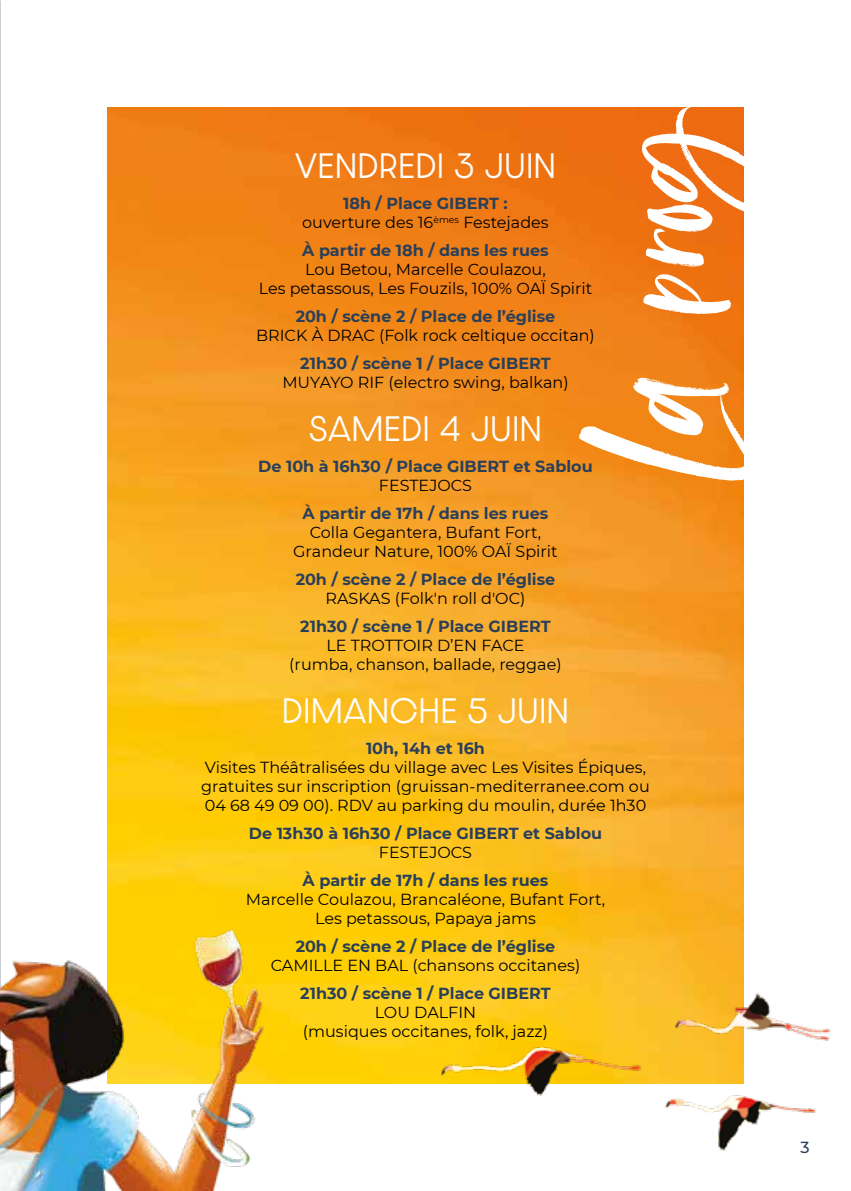
<style>
.page{position:relative;width:851px;height:1191px;background:#fff}
.page>*{position:absolute;margin:0;border:0;box-sizing:border-box;transform-origin:0 0}
.t1{font:208.8px "Opulent Brush Alt";color:#fff}
.t2{font:300 30px "Dazzle Unicase";letter-spacing:.05em;color:#fff}
.t3{font:16px/19.2px "Montserrat";color:#000;text-align:center}
.t4{font:700 16px "Montserrat";color:#293f5a}
.t5{font:500 16px "Montserrat";color:#293f5a}
.s1{font-weight:700;color:#293f5a}
</style>
<div class="page">
<img style="left:108px;top:108px;width:635px;height:975px">
<img style="left:0;top:888px;width:291px;height:303px">
<img style="left:425px;top:979px;width:406px;height:172px">
<h1 class="t1" style="left:543px;top:476px;width:397px;rotate:-90deg">La prog</h1>
<h2 class="t2" style="left:295px;top:144px;width:261px">VENDREDI 3 JUIN</h2>
<p class="t3" style="left:302px;top:193px;width:248px"><span class="s1">18h / Place GIBERT : </span>ouverture des 16<sup>èmes</sup> Festejades</p>
<p class="t4" style="left:302px;top:239px;width:248px">À partir de 18h / dans les rues</p>
<p class="t3" style="left:259px;top:259px;width:335px">Lou Betou, Marcelle Coulazou,<br>Les petassous, Les Fouzils, 100% OAÏ Spirit</p>
<p class="t4" style="left:295px;top:305px;width:261px">20h / scène 2 / Place de l’église</p>
<p class="t3" style="left:256px;top:325px;width:340px">BRICK À DRAC (Folk rock celtique occitan)</p>
<p class="t4" style="left:300px;top:352px;width:252px">21h30 / scène 1 / Place GIBERT</p>
<p class="t3" style="left:282px;top:372px;width:288px">MUYAYO RIF (electro swing, balkan)</p>
<h2 class="t2" style="left:309px;top:407px;width:234px">SAMEDI 4 JUIN</h2>
<p class="t4" style="left:258px;top:454px;width:336px">De 10h à 16h30 / Place GIBERT et Sablou</p>
<p class="t3" style="left:379px;top:475px;width:95px">FESTEJOCS</p>
<p class="t4" style="left:302px;top:501px;width:247px">À partir de 17h / dans les rues</p>
<p class="t3" style="left:293px;top:522px;width:266px">Colla Gegantera, Bufant Fort,<br>Grandeur Nature, 100% OAÏ Spirit</p>
<p class="t4" style="left:295px;top:567px;width:261px">20h / scène 2 / Place de l’église</p>
<p class="t3" style="left:325px;top:588px;width:201px">RASKAS (Folk'n roll d'OC)</p>
<p class="t4" style="left:300px;top:614px;width:252px">21h30 / scène 1 / Place GIBERT</p>
<p class="t3" style="left:289px;top:635px;width:274px">LE TROTTOIR D’EN FACE<br>(rumba, chanson, ballade, reggae)</p>
<h2 class="t2" style="left:282px;top:689px;width:287px">DIMANCHE 5 JUIN</h2>
<p class="t4" style="left:366px;top:736px;width:120px">10h, 14h et 16h</p>
<p class="t3" style="left:201px;top:757px;width:450px;text-align:left">Visites Théâtralisées du village avec Les Visites Épiques, gratuites sur inscription (gruissan-mediterranee.com ou<br>04 68 49 09 00). RDV au parking du moulin, durée 1h30</p>
<p class="t4" style="left:249px;top:822px;width:355px">De 13h30 à 16h30 / Place GIBERT et Sablou</p>
<p class="t3" style="left:379px;top:842px;width:95px">FESTEJOCS</p>
<p class="t4" style="left:302px;top:868px;width:247px">À partir de 17h / dans les rues</p>
<p class="t3" style="left:246px;top:889px;width:360px">Marcelle Coulazou, Brancaléone, Bufant Fort,<br>Les petassous, Papaya jams</p>
<p class="t4" style="left:295px;top:935px;width:261px">20h / scène 2 / Place de l’église</p>
<p class="t3" style="left:271px;top:955px;width:311px">CAMILLE EN BAL (chansons occitanes)</p>
<p class="t4" style="left:300px;top:981px;width:252px">21h30 / scène 1 / Place GIBERT</p>
<p class="t3" style="left:303px;top:1002px;width:246px">LOU DALFIN<br>(musiques occitanes, folk, jazz)</p>
<p class="t5" style="left:800px;top:1135px;width:11px">3</p>
</div>
